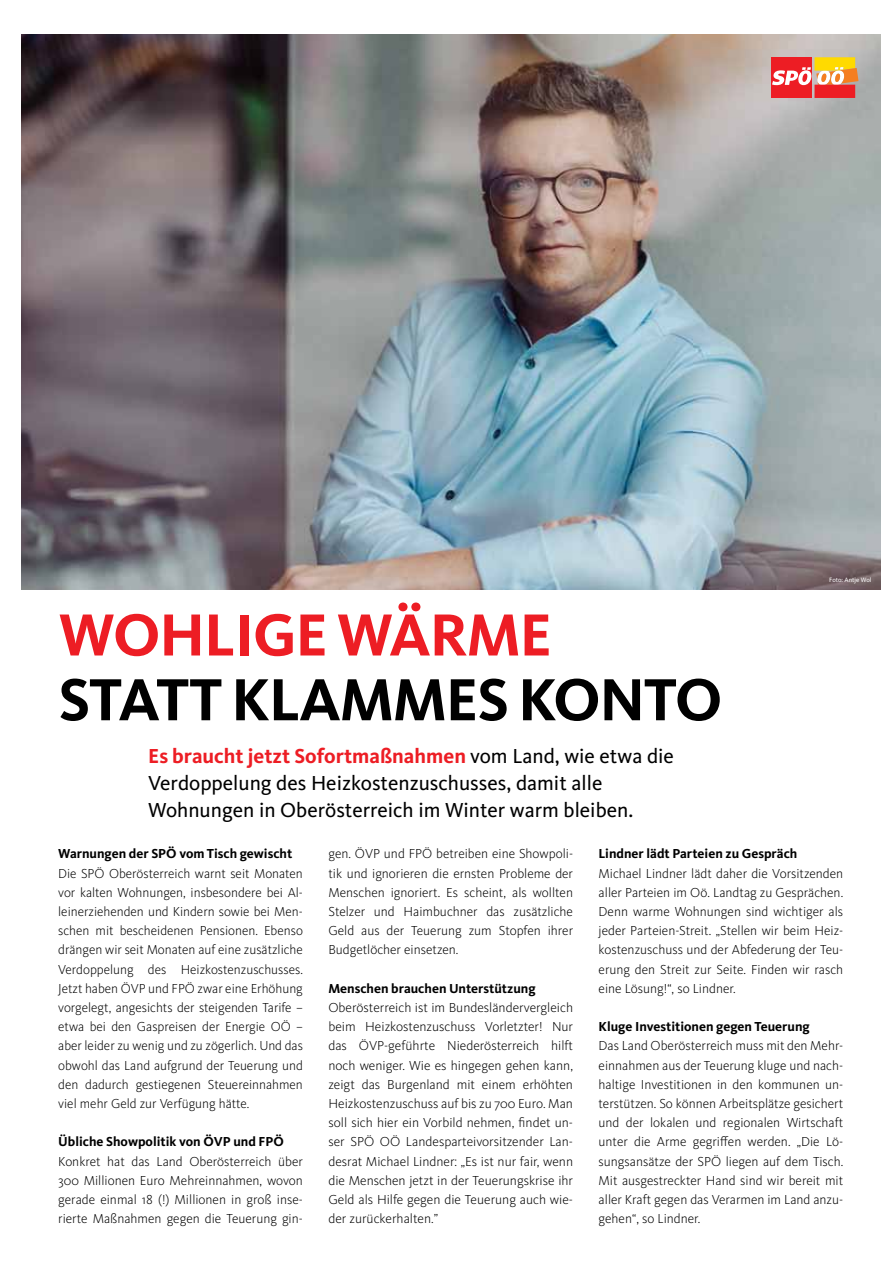
<style>
.page{position:relative;width:893px;height:1263px;background:#fff}
.page>*{position:absolute;margin:0;border:0;box-sizing:border-box;transform-origin:0 0}
.t1{font:700 61.5px "Kievit OT";letter-spacing:-.02em;color:#000}
.t2{font:700 61.5px "Kievit OT";letter-spacing:-.02em;color:#ed1d24}
.t3{font:21px/27px "Kievit OT";color:#000}
.t4{font:300 13.5px/19.2px "Kievit OT";color:#000;text-align:justify}
.t5{font:700 13.5px "Kievit OT";color:#000}
.t6{font:6.45px "Kievit OT";color:#fff}
.s1{font-weight:700;color:#ed1d24}
</style>
<div class="page">
<img style="left:21px;top:34px;width:859px;height:555px">
<svg style="left:772px;top:57px;width:86px;height:41px;background:#ee7450"></svg>
<p class="t6" style="left:829px;top:576px;width:44px">Foto: Antje Wol</p>
<h1 class="t2" style="left:59px;top:599px;width:495px">WOHLIGE WÄRME</h1>
<h1 class="t1" style="left:59px;top:664px;width:665px">STATT KLAMMES KONTO</h1>
<h2 class="t3" style="left:148px;top:743px;width:527px"><span class="s1">Es braucht jetzt Sofortmaßnahmen</span> vom Land, wie etwa die<br>Verdoppelung des Heizkostenzuschusses, damit alle<br>Wohnungen in Oberösterreich im Winter warm bleiben.</h2>
<p class="t5" style="left:58px;top:846px;width:236px">Warnungen der SPÖ vom Tisch gewischt</p>
<p class="t4" style="left:58px;top:864px;width:246px">Die SPÖ Oberösterreich warnt seit Monaten vor kalten Wohnungen, insbesondere bei Al&shy;leinerziehenden und Kindern sowie bei Men&shy;schen mit bescheidenen Pensionen. Ebenso drängen wir seit Monaten auf eine zusätzliche Verdoppelung des Heizkostenzuschusses.<br>Jetzt haben ÖVP und FPÖ zwar eine Erhöhung vorgelegt, angesichts der steigenden Tarife – etwa bei den Gaspreisen der Energie OÖ – aber leider zu wenig und zu zögerlich. Und das obwohl das Land aufgrund der Teuerung und den dadurch gestiegenen Steuereinnahmen viel mehr Geld zur Verfügung hätte.</p>
<p class="t5" style="left:58px;top:1134px;width:227px">Übliche Showpolitik von ÖVP und FPÖ</p>
<p class="t4" style="left:58px;top:1152px;width:246px">Konkret hat das Land Oberösterreich über 300 Millionen Euro Mehreinnahmen, wovon gerade einmal 18 (!) Millionen in groß inse&shy;rierte Maßnahmen gegen die Teuerung gin-</p>
<p class="t4" style="left:328px;top:844px;width:246px">gen. ÖVP und FPÖ betreiben eine Showpoli&shy;tik und ignorieren die ernsten Probleme der Menschen ignoriert. Es scheint, als wollten Stelzer und Haimbuchner das zusätzliche Geld aus der Teuerung zum Stopfen ihrer Budgetlöcher einsetzen.</p>
<p class="t5" style="left:328px;top:980px;width:209px">Menschen brauchen Unterstützung</p>
<p class="t4" style="left:328px;top:998px;width:246px">Oberösterreich ist im Bundesländervergleich beim Heizkostenzuschuss Vorletzter! Nur das ÖVP-geführte Niederösterreich hilft noch weniger. Wie es hingegen gehen kann, zeigt das Burgenland mit einem erhöhten Heizkostenzuschuss auf bis zu 700 Euro. Man soll sich hier ein Vorbild nehmen, findet un&shy;ser SPÖ OÖ Landesparteivorsitzender Lan&shy;desrat Michael Lindner: „Es ist nur fair, wenn die Menschen jetzt in der Teuerungskrise ihr Geld als Hilfe gegen die Teuerung auch wie&shy;der zurückerhalten.”</p>
<p class="t5" style="left:599px;top:846px;width:200px">Lindner lädt Parteien zu Gespräch</p>
<p class="t4" style="left:599px;top:864px;width:246px">Michael Lindner lädt daher die Vorsitzenden aller Parteien im Oö. Landtag zu Gesprächen.<br>Denn warme Wohnungen sind wichtiger als jeder Parteien-Streit. „Stellen wir beim Heiz&shy;kostenzuschuss und der Abfederung der Teu&shy;erung den Streit zur Seite. Finden wir rasch eine Lösung!“, so Lindner.</p>
<p class="t5" style="left:599px;top:1019px;width:213px">Kluge Investitionen gegen Teuerung</p>
<p class="t4" style="left:599px;top:1036px;width:246px">Das Land Oberösterreich muss mit den Mehr&shy;einnahmen aus der Teuerung kluge und nach&shy;haltige Investitionen in den kommunen un&shy;terstützen. So können Arbeitsplätze gesichert und der lokalen und regionalen Wirtschaft unter die Arme gegriffen werden. „Die Lö&shy;sungsansätze der SPÖ liegen auf dem Tisch.<br>Mit ausgestreckter Hand sind wir bereit mit aller Kraft gegen das Verarmen im Land anzu&shy;gehen“, so Lindner.</p>
</div>
